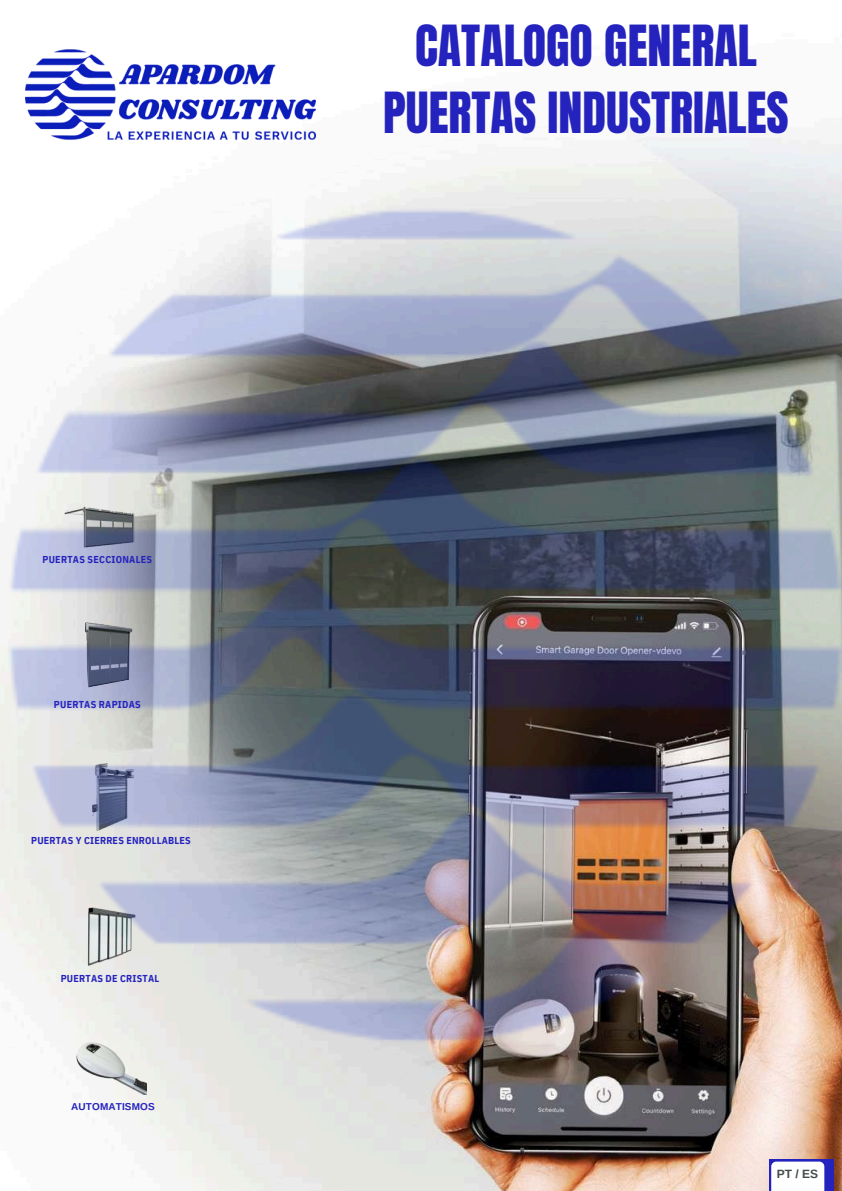
<style>
.page{position:relative;width:842px;height:1191px;background:#fff}
.page>*{position:absolute;margin:0;border:0;box-sizing:border-box;transform-origin:0 0}
.t1{font:48.2px/66.8px "Anton";color:#2523bd;text-align:center}
.t2{font:700 12px "Arimo";color:#444c4c}
.t3{font:700 10px "IBM Plex Sans Cond";letter-spacing:.02em;color:#2523bd}
.t4{font:700 10px "Arimo";letter-spacing:.015em;color:#2523bd}
</style>
<div class="page">
<img style="left:0;top:84px;width:842px;height:1106px">
<div style="left:769px;top:1159px;width:64px;height:31px;background:#2523bd"></div>
<div style="left:771px;top:1161px;width:53px;height:29px;background:#fff"></div>
<img style="left:93px;top:763px;width:40px;height:67px">
<img style="left:85px;top:622px;width:49px;height:65px">
<img style="left:72px;top:1037px;width:75px;height:57px">
<img style="left:82px;top:902px;width:58px;height:70px">
<img style="left:65px;top:502px;width:70px;height:50px">
<img style="left:26px;top:49px;width:289px;height:190px">
<p class="t3" style="left:42px;top:552px;width:111px">PUERTAS SECCIONALES</p>
<h1 class="t3" style="left:54px;top:698px;width:88px">PUERTAS RAPIDAS</h1>
<p class="t3" style="left:31px;top:833px;width:161px">PUERTAS Y CIERRES ENROLLABLES</p>
<p class="t3" style="left:61px;top:971px;width:100px">PUERTAS DE CRISTAL</p>
<p class="t4" style="left:71px;top:1100px;width:85px">AUTOMATISMOS</p>
<p class="t1" style="left:383px;top:13px;width:407px">CATALOGO GENERAL<br>PUERTAS INDUSTRIALES</p>
<p class="t2" style="left:777px;top:1167px;width:43px">PT / ES</p>
</div>
